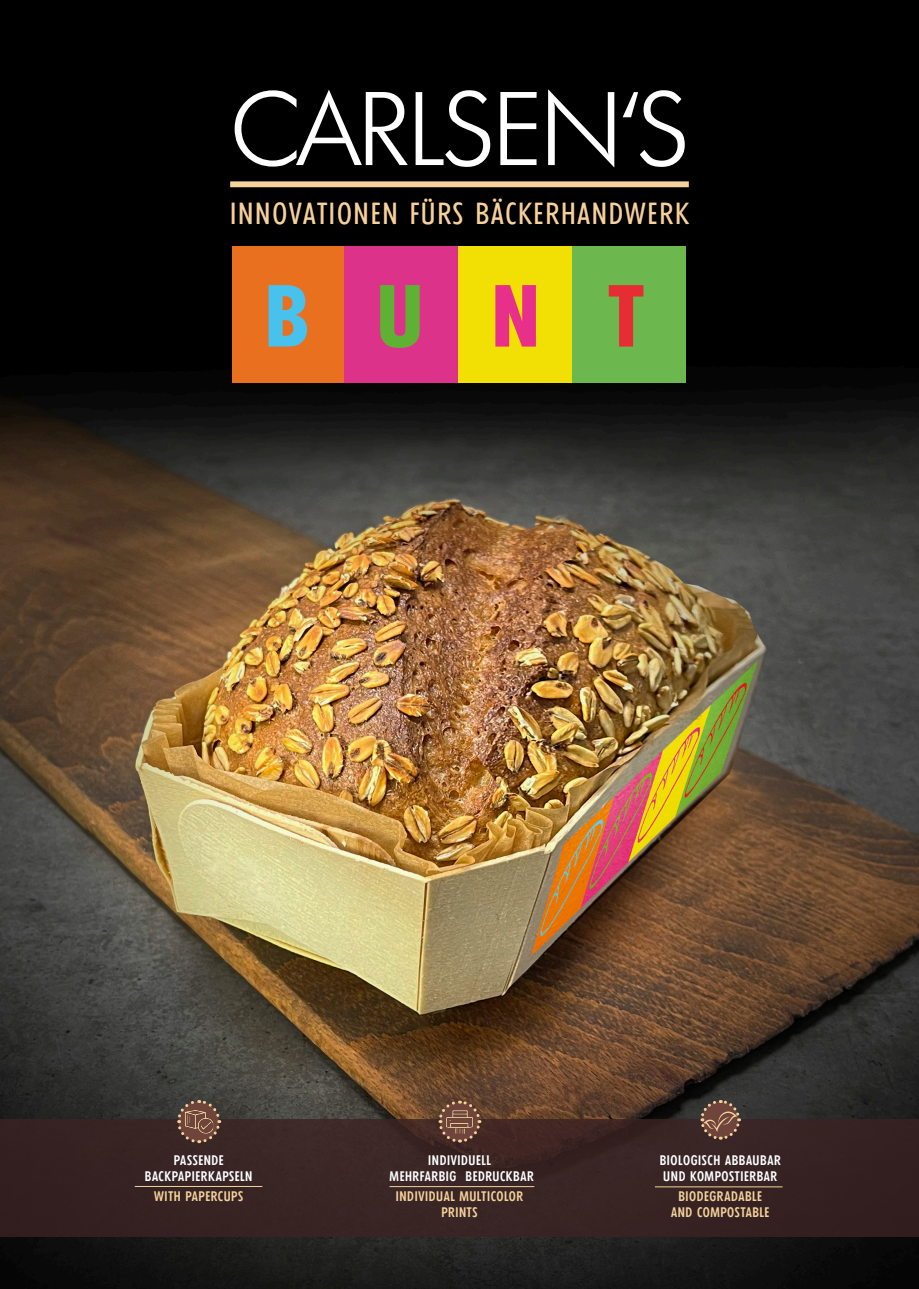
<style>
.page{position:relative;width:919px;height:1289px;background:#fff}
.page>*{position:absolute;margin:0;border:0;box-sizing:border-box;transform-origin:0 0}
.t1{font:300 101.25px "Limerick";color:#fff}
.t2{font:600 condensed 48px "Limerick";color:#000}
.t3{font:condensed 29.55px "Limerick";letter-spacing:.06em;color:#f4d29c}
.Absatzformat_1{font:500 condensed 13.5px "Limerick";letter-spacing:.045em;color:#fff}
.Absatzformat_1-2{font:500 condensed 13.5px "Limerick";letter-spacing:.045em;color:#f4d29c}
.s1{font-size:85.2px;color:#48c1ec}
.s2{font-size:85.2px;color:#5eb132}
.s3{font-size:85.2px;color:#e8308a}
.s4{font-size:85.2px;color:#e62d33}
</style>
<div class="page">
<img style="left:0;top:0;width:918px;height:1288px">
<div style="left:232px;top:247px;width:112px;height:136px;background:#e8701f"></div>
<div style="left:458px;top:247px;width:113px;height:136px;background:#f2df03"></div>
<div style="left:344px;top:247px;width:114px;height:136px;background:#dd328a"></div>
<div style="left:571px;top:247px;width:114px;height:136px;background:#6cb74e"></div>
<div style="left:230px;top:181px;width:458px;height:6px;background:#f4d29c"></div>
<div style="left:0;top:1119px;width:918px;height:117px;background:#3c2323"></div>
<svg style="left:175px;top:1098px;width:47px;height:46px"></svg>
<hr style="left:135px;top:1186px;width:127px;height:1px;background:#f4d29c">
<svg style="left:437px;top:1098px;width:45px;height:46px"></svg>
<hr style="left:655px;top:1186px;width:127px;height:1px;background:#f4d29c">
<svg style="left:698px;top:1098px;width:43px;height:42px"></svg>
<hr style="left:389px;top:1186px;width:145px;height:1px;background:#f4d29c">
<p class="t1" style="left:231px;top:67px;width:458px">CARLSEN‘S</p>
<p class="t3" style="left:230px;top:196px;width:460px">INNOVATIONEN FÜRS BÄCKERHANDWERK</p>
<p class="t2" style="left:109px;top:291px;width:535px">WIRD <span class="s1">B</span><span class="s2">U</span><span class="s3">N</span><span class="s4">T</span></p>
<p class="Absatzformat_1" style="left:174px;top:1152px;width:52px">PASSENDE</p>
<p class="Absatzformat_1" style="left:145px;top:1168px;width:109px">BACKPAPIERKAPSELN</p>
<p class="Absatzformat_1-2" style="left:154px;top:1188px;width:91px">WITH PAPERCUPS</p>
<p class="Absatzformat_1" style="left:428px;top:1152px;width:64px">INDIVIDUELL</p>
<p class="Absatzformat_1" style="left:389px;top:1168px;width:145px">MEHRFARBIG BEDRUCKBAR</p>
<p class="Absatzformat_1-2" style="left:396px;top:1188px;width:129px">INDIVIDUAL MULTICOLOR</p>
<p class="Absatzformat_1-2" style="left:441px;top:1204px;width:38px">PRINTS</p>
<p class="Absatzformat_1" style="left:659px;top:1152px;width:122px">BIOLOGISCH ABBAUBAR</p>
<p class="Absatzformat_1" style="left:663px;top:1168px;width:115px">UND KOMPOSTIERBAR</p>
<p class="Absatzformat_1-2" style="left:678px;top:1188px;width:85px">BIODEGRADABLE</p>
<p class="Absatzformat_1-2" style="left:671px;top:1204px;width:100px">AND COMPOSTABLE</p>
</div>
